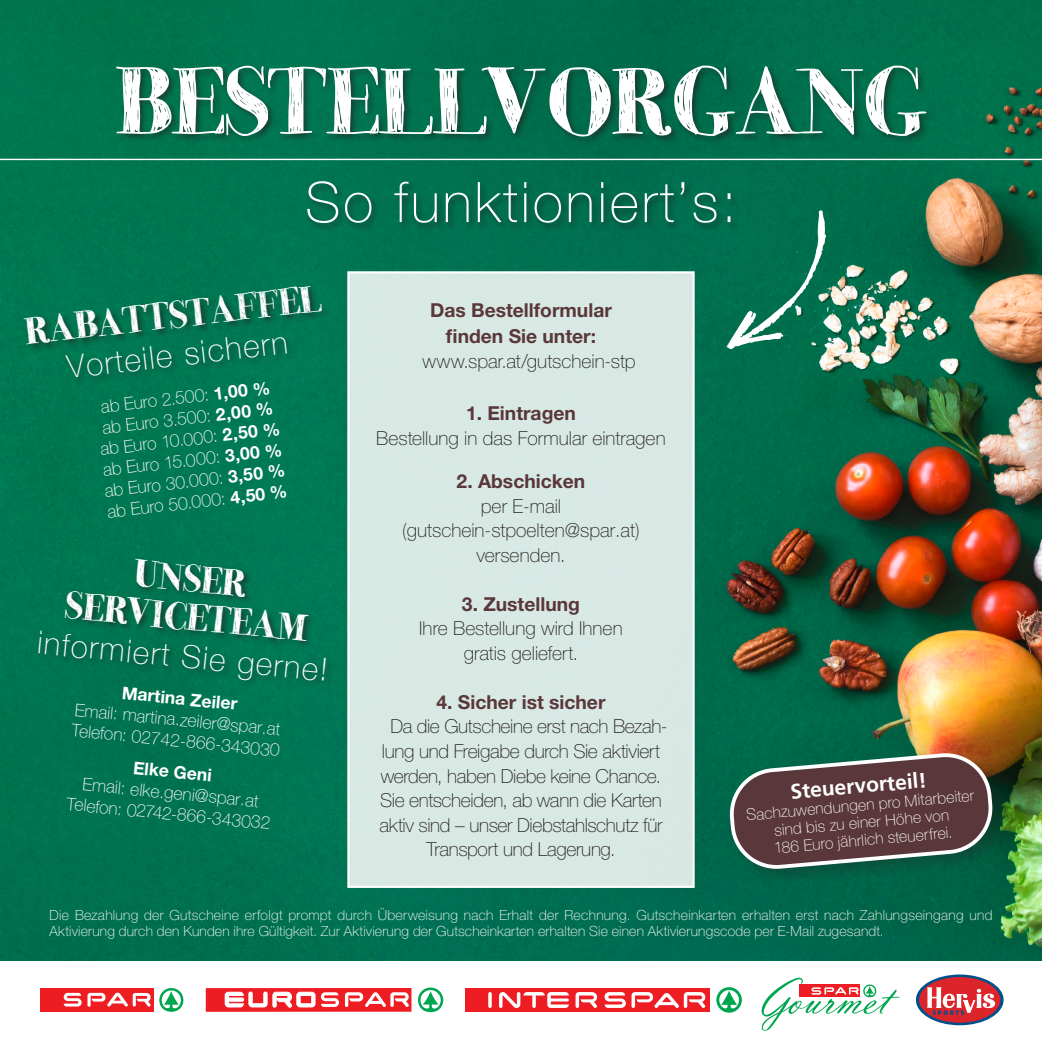
<style>
.page{position:relative;width:1042px;height:1042px;background:#fff}
.page>*{position:absolute;margin:0;border:0;box-sizing:border-box;transform-origin:0 0}
.t1{font:96.25px "Moms Diner";color:#fff}
.t2{font:100 56px "Helvetica Neue";letter-spacing:.05em;color:#fff}
.t3{font:38.5px/38.3px "Moms Diner";color:#fff;text-align:center}
.t4{font:100 31.5px "Helvetica Neue";color:#fff}
.t5{font:700 21px "Frutiger";color:#fff}
.t6{font:100 19.25px/24.5px "Helvetica Neue LT Std";letter-spacing:-.015em;color:#231f20;text-align:center}
.t7{font:700 19.25px/25.7px "Helvetica Neue LT Std";color:#5a373a;text-align:center}
.t8{font:100 17.5px/21px "Helvetica Neue LT Std";color:#fff}
.t9{font:700 17.5px "Helvetica Neue LT Std";color:#fff}
.t10{font:100 15.75px/17.5px "Helvetica Neue LT Std";color:#fff;text-align:center}
.t11{font:100 14px/15.8px "Helvetica Neue LT Std";letter-spacing:.02em;color:#fff}
.s1{font-weight:700}
</style>
<div class="page">
<img style="left:0;top:0;width:1042px;height:960px">
<svg style="left:465px;top:988px;width:268px;height:25px"></svg>
<svg style="left:716px;top:987px;width:26px;height:25px"></svg>
<div style="left:466px;top:988px;width:244px;height:23px;background:#ee1d23"></div>
<svg style="left:604px;top:992px;width:101px;height:16px"></svg>
<svg style="left:575px;top:992px;width:22px;height:16px"></svg>
<svg style="left:499px;top:992px;width:70px;height:16px"></svg>
<svg style="left:488px;top:992px;width:4px;height:16px"></svg>
<svg style="left:40px;top:1011px;width:114px;height:1px"></svg>
<div style="left:40px;top:988px;width:114px;height:23px;background:#ee1d23"></div>
<svg style="left:159px;top:988px;width:25px;height:24px"></svg>
<svg style="left:63px;top:992px;width:88px;height:15px"></svg>
<svg style="left:418px;top:987px;width:25px;height:25px"></svg>
<div style="left:206px;top:988px;width:205px;height:24px;background:#ee1d23"></div>
<svg style="left:321px;top:992px;width:18px;height:15px"></svg>
<svg style="left:345px;top:992px;width:64px;height:15px"></svg>
<svg style="left:273px;top:992px;width:42px;height:15px"></svg>
<svg style="left:225px;top:992px;width:42px;height:15px"></svg>
<svg style="left:761px;top:977px;width:139px;height:54px"></svg>
<svg style="left:916px;top:974px;width:87px;height:51px"></svg>
<div style="left:919px;top:977px;width:81px;height:45px;background:#dc252b;border-radius:50%"></div>
<svg style="left:927px;top:987px;width:69px;height:28px"></svg>
<hr style="left:0;top:159px;width:1042px;height:1px;background:#fff">
<div style="left:114px;top:63px;width:821px;height:169px;background:#231f20;opacity:.6"></div>
<div style="left:348px;top:272px;width:345px;height:615px;background:#d8e9e4"></div>
<div style="left:347px;top:271px;width:347px;height:617px;border:2px solid #fff"></div>
<div style="left:23px;top:284px;width:308px;height:102px;background:#231f20;opacity:.6"></div>
<div style="left:36px;top:557px;width:299px;height:132px;background:#231f20;opacity:.6"></div>
<svg style="left:726px;top:210px;width:100px;height:139px"></svg>
<div style="left:726px;top:749px;width:284px;height:138px;background:#231f20;opacity:.3"></div>
<svg style="left:729px;top:753px;width:264px;height:116px"></svg>
<h1 class="t1" style="left:116px;top:63px;width:812px">BESTELLVORGANG</h1>
<h2 class="t2" style="left:305px;top:160px;width:433px">So funktioniert’s:</h2>
<h3 class="t3" style="left:23px;top:318px;width:299px;rotate:-7deg">RABATTSTAFFEL</h3>
<h3 class="t4" style="left:64px;top:344px;width:223px;rotate:-7deg">Vorteile sichern</h3>
<p class="t8" style="left:95px;top:396px;width:183px;rotate:-6deg">ab Euro 2.500: <span class="s1">1,00 % </span>ab Euro 3.500: <span class="s1">2,00 % </span>ab Euro 10.000: <span class="s1">2,50 % </span>ab Euro 15.000: <span class="s1">3,00 % </span>ab Euro 30.000: <span class="s1">3,50 % </span>ab Euro 50.000: <span class="s1">4,50 %</span></p>
<h3 class="t3" style="left:70px;top:552px;width:245px;rotate:5deg">UNSER<br>SERVICETEAM</h3>
<h3 class="t4" style="left:39px;top:619px;width:293px;rotate:5deg">informiert Sie gerne!</h3>
<p class="t9" style="left:123px;top:681px;width:117px;rotate:6deg">Martina Zeiler</p>
<p class="t8" style="left:75px;top:698px;width:210px;rotate:6deg">Email: martina.zeiler@spar.at<br>Telefon: 02742-866-343030</p>
<p class="t9" style="left:134px;top:756px;width:81px;rotate:6deg">Elke Geni</p>
<p class="t8" style="left:70px;top:771px;width:206px;text-align:center;rotate:6deg">Email: elke.geni@spar.at<br>Telefon: 02742-866-343032</p>
<p class="t7" style="left:430px;top:297px;width:183px">Das Bestellformular finden Sie unter:</p>
<p class="t6" style="left:422px;top:349px;width:215px">www.spar.at/gutschein-stp</p>
<p class="t7" style="left:466px;top:399px;width:111px">1. Eintragen</p>
<p class="t6" style="left:376px;top:426px;width:291px">Bestellung in das Formular eintragen</p>
<p class="t7" style="left:457px;top:468px;width:130px">2. Abschicken</p>
<p class="t6" style="left:402px;top:494px;width:239px">per E-mail (gutschein-stpoelten@spar.at) versenden.</p>
<p class="t7" style="left:462px;top:591px;width:119px">3. Zustellung</p>
<p class="t6" style="left:419px;top:616px;width:205px">Ihre Bestellung wird Ihnen gratis geliefert.</p>
<p class="t7" style="left:436px;top:689px;width:170px">4. Sicher ist sicher</p>
<p class="t6" style="left:379px;top:714px;width:290px">Da die Gutscheine erst nach Bezah&shy;lung und Freigabe durch Sie aktiviert werden, haben Diebe keine Chance.<br>Sie entscheiden, ab wann die Karten aktiv sind – unser Diebstahlschutz für Transport und Lagerung.</p>
<p class="t5" style="left:789px;top:779px;width:138px;rotate:-5deg">Steuervorteil!</p>
<p class="t10" style="left:745px;top:806px;width:230px;rotate:-5deg">Sachzuwendungen pro Mitarbeiter sind bis zu einer Höhe von<br>186 Euro jährlich steuerfrei.</p>
<p class="t11" style="left:50px;top:907px;width:944px">Die Bezahlung der Gutscheine erfolgt prompt durch Überweisung nach Erhalt der Rechnung. Gutscheinkarten erhalten erst nach Zahlungseingang und<br>Aktivierung durch den Kunden ihre Gültigkeit. Zur Aktivierung der Gutscheinkarten erhalten Sie einen Aktivierungscode per E-Mail zugesandt.</p>
</div>
